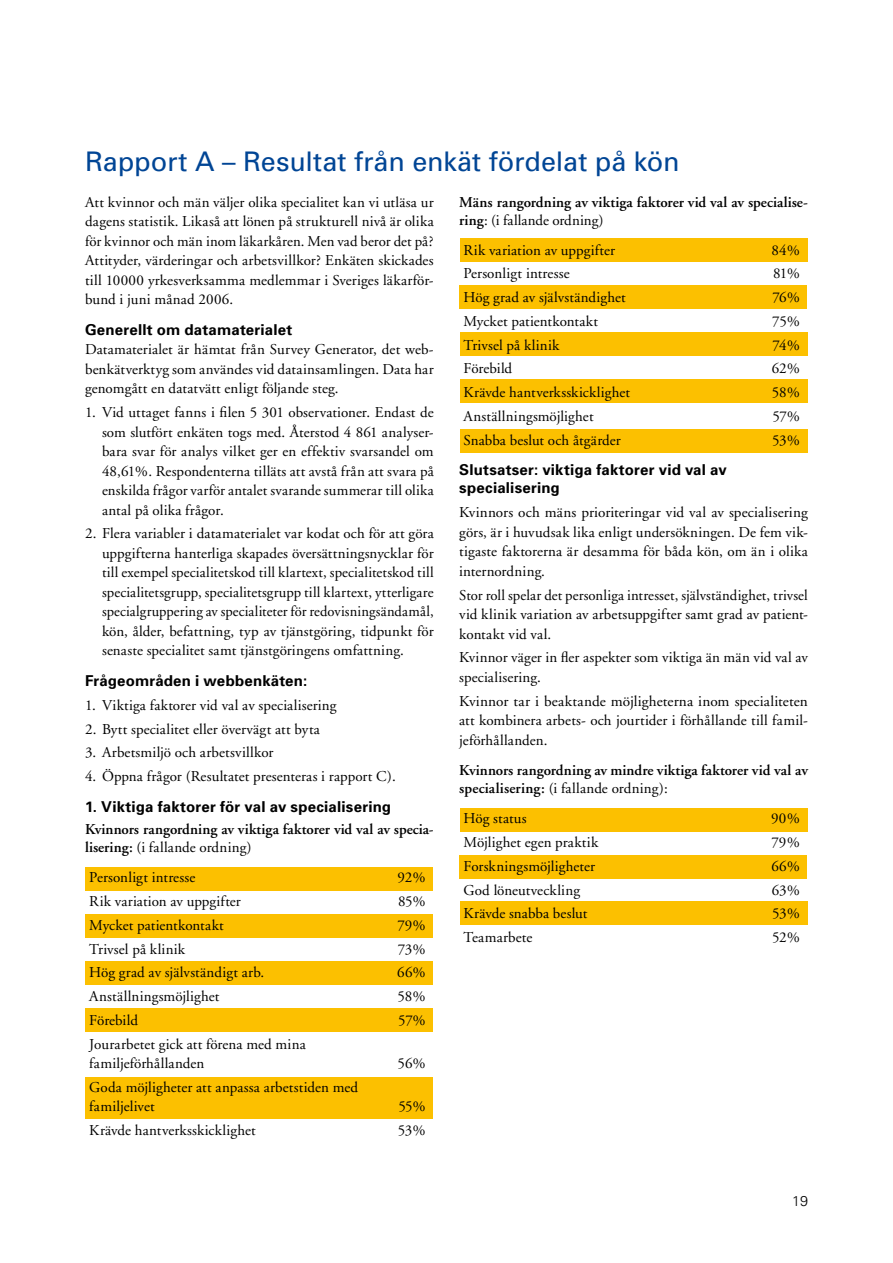
<style>
.page{position:relative;width:893px;height:1263px;background:#fff}
.page>*{position:absolute;margin:0;border:0;box-sizing:border-box;transform-origin:0 0}
.t1{font:27px "Univers";color:#004595}
.t2{font:15px/19.5px "Adobe Garamond";letter-spacing:.01em;color:#000;text-align:justify}
.t3{font:600 15px/18px "Adobe Garamond";color:#000}
.t4{font:700 15px/18px "Univers";letter-spacing:.015em;color:#000}
.t5{font:300 14.25px "Univers";color:#000}
.s1{font-weight:400}
</style>
<div class="page">
<div style="left:461px;top:901px;width:347px;height:24px;background:#fcc000"></div>
<div style="left:459px;top:855px;width:347px;height:23px;background:#fcc000"></div>
<div style="left:460px;top:808px;width:347px;height:23px;background:#fcc000"></div>
<div style="left:460px;top:379px;width:347px;height:23px;background:#fcc000"></div>
<div style="left:461px;top:332px;width:347px;height:23px;background:#fcc000"></div>
<div style="left:459px;top:285px;width:347px;height:24px;background:#fcc000"></div>
<div style="left:460px;top:238px;width:347px;height:24px;background:#fcc000"></div>
<div style="left:461px;top:429px;width:347px;height:24px;background:#fcc000"></div>
<div style="left:85px;top:1077px;width:348px;height:41px;background:#fcc000"></div>
<div style="left:86px;top:1008px;width:347px;height:23px;background:#fcc000"></div>
<div style="left:85px;top:961px;width:348px;height:24px;background:#fcc000"></div>
<div style="left:85px;top:914px;width:347px;height:24px;background:#fcc000"></div>
<div style="left:86px;top:867px;width:347px;height:24px;background:#fcc000"></div>
<h1 class="t1" style="left:85px;top:144px;width:596px">Rapport A – Resultat från enkät fördelat på kön</h1>
<p class="t2" style="left:85px;top:192px;width:350px">Att kvinnor och män väljer olika specialitet kan vi utläsa ur dagens statistik. Likaså att lönen på strukturell nivå är olika för kvinnor och män inom läkarkåren. Men vad beror det på?<br>Attityder, värderingar och arbetsvillkor? Enkäten skickades till 10000 yrkesverksamma medlemmar i Sveriges läkarför&shy;bund i juni månad 2006.</p>
<p class="t4" style="left:85px;top:320px;width:209px">Generellt om datamaterialet</p>
<p class="t2" style="left:85px;top:340px;width:350px">Datamaterialet är hämtat från Survey Generator, det web&shy;benkätverktyg som användes vid datainsamlingen. Data har genomgått en datatvätt enligt följande steg.</p>
<p class="t2" style="left:102px;top:403px;width:333px;text-indent:-17px">1. Vid uttaget fanns i filen 5 301 observationer. Endast de som slutfört enkäten togs med. Återstod 4 861 analyser&shy;bara svar för analys vilket ger en effektiv svarsandel om 48,61%. Respondenterna tilläts att avstå från att svara på enskilda frågor varför antalet svarande summerar till olika antal på olika frågor.</p>
<p class="t2" style="left:102px;top:524px;width:333px;text-indent:-17px">2. Flera variabler i datamaterialet var kodat och för att göra uppgifterna hanterliga skapades översättningsnycklar för till exempel specialitetskod till klartext, specialitetskod till specialitetsgrupp, specialitetsgrupp till klartext, ytterligare specialgruppering av specialiteter för redovisningsändamål, kön, ålder, befattning, typ av tjänstgöring, tidpunkt för senaste specialitet samt tjänstgöringens omfattning.</p>
<p class="t4" style="left:85px;top:671px;width:224px">Frågeområden i webbenkäten:</p>
<p class="t2" style="left:85px;top:696px;width:253px">1. Viktiga faktorer vid val av specialisering</p>
<p class="t2" style="left:85px;top:719px;width:236px">2. Bytt specialitet eller övervägt att byta</p>
<p class="t2" style="left:85px;top:743px;width:190px">3. Arbetsmiljö och arbetsvillkor</p>
<p class="t2" style="left:85px;top:767px;width:312px">4. Öppna frågor (Resultatet presenteras i rapport C).</p>
<p class="t4" style="left:85px;top:797px;width:308px">1. Viktiga faktorer för val av specialisering</p>
<p class="t3" style="left:85px;top:821px;width:350px">Kvinnors rangordning av viktiga faktorer vid val av specia&shy;lisering: <span class="s1">(i fallande ordning)</span></p>
<p class="t2" style="left:89px;top:868px;width:108px">Personligt intresse</p>
<p class="t2" style="left:397px;top:868px;width:30px">92%</p>
<p class="t2" style="left:89px;top:892px;width:153px">Rik variation av uppgifter</p>
<p class="t2" style="left:398px;top:892px;width:29px">85%</p>
<p class="t2" style="left:89px;top:916px;width:136px">Mycket patientkontakt</p>
<p class="t2" style="left:397px;top:916px;width:30px">79%</p>
<p class="t2" style="left:89px;top:939px;width:97px">Trivsel på klinik</p>
<p class="t2" style="left:398px;top:939px;width:29px">73%</p>
<p class="t2" style="left:89px;top:963px;width:177px">Hög grad av självständigt arb.</p>
<p class="t2" style="left:397px;top:963px;width:30px">66%</p>
<p class="t2" style="left:89px;top:987px;width:132px">Anställningsmöjlighet</p>
<p class="t2" style="left:397px;top:987px;width:30px">58%</p>
<p class="t2" style="left:89px;top:1011px;width:50px">Förebild</p>
<p class="t2" style="left:398px;top:1011px;width:29px">57%</p>
<p class="t2" style="left:89px;top:1034px;width:218px">Jourarbetet gick att förena med mina familjeförhållanden</p>
<p class="t2" style="left:398px;top:1054px;width:30px">56%</p>
<p class="t2" style="left:89px;top:1078px;width:270px">Goda möjligheter att anpassa arbetstiden med familjelivet</p>
<p class="t2" style="left:398px;top:1097px;width:29px">55%</p>
<p class="t2" style="left:89px;top:1121px;width:168px">Krävde hantverksskicklighet</p>
<p class="t2" style="left:398px;top:1121px;width:29px">53%</p>
<p class="t3" style="left:459px;top:193px;width:350px">Mäns rangordning av viktiga faktorer vid val av specialise&shy;ring<span class="s1">: (i fallande ordning)</span></p>
<p class="t2" style="left:463px;top:241px;width:153px">Rik variation av uppgifter</p>
<p class="t2" style="left:771px;top:241px;width:30px">84%</p>
<p class="t2" style="left:463px;top:264px;width:108px">Personligt intresse</p>
<p class="t2" style="left:773px;top:264px;width:28px">81%</p>
<p class="t2" style="left:463px;top:288px;width:164px">Hög grad av självständighet</p>
<p class="t2" style="left:772px;top:288px;width:29px">76%</p>
<p class="t2" style="left:463px;top:312px;width:136px">Mycket patientkontakt</p>
<p class="t2" style="left:772px;top:312px;width:29px">75%</p>
<p class="t2" style="left:463px;top:336px;width:97px">Trivsel på klinik</p>
<p class="t2" style="left:773px;top:336px;width:29px">74%</p>
<p class="t2" style="left:463px;top:359px;width:50px">Förebild</p>
<p class="t2" style="left:772px;top:359px;width:29px">62%</p>
<p class="t2" style="left:463px;top:383px;width:168px">Krävde hantverksskicklighet</p>
<p class="t2" style="left:772px;top:383px;width:30px">58%</p>
<p class="t2" style="left:463px;top:407px;width:132px">Anställningsmöjlighet</p>
<p class="t2" style="left:772px;top:407px;width:29px">57%</p>
<p class="t2" style="left:463px;top:431px;width:159px">Snabba beslut och åtgärder</p>
<p class="t2" style="left:772px;top:431px;width:29px">53%</p>
<p class="t4" style="left:459px;top:461px;width:269px">Slutsatser: viktiga faktorer vid val av specialisering</p>
<p class="t2" style="left:459px;top:503px;width:350px">Kvinnors och mäns prioriteringar vid val av specialisering görs, är i huvudsak lika enligt undersökningen. De fem vik&shy;tigaste faktorerna är desamma för båda kön, om än i olika internordning.</p>
<p class="t2" style="left:459px;top:585px;width:350px">Stor roll spelar det personliga intresset, självständighet, trivsel vid klinik variation av arbetsuppgifter samt grad av patient&shy;kontakt vid val.</p>
<p class="t2" style="left:459px;top:648px;width:350px">Kvinnor väger in fler aspekter som viktiga än män vid val av specialisering.</p>
<p class="t2" style="left:459px;top:691px;width:350px">Kvinnor tar i beaktande möjligheterna inom specialiteten att kombinera arbets- och jourtider i förhållande till famil&shy;jeförhållanden.</p>
<p class="t3" style="left:459px;top:762px;width:350px">Kvinnors rangordning av mindre viktiga faktorer vid val av specialisering: <span class="s1">(i fallande ordning):</span></p>
<p class="t2" style="left:463px;top:809px;width:65px">Hög status</p>
<p class="t2" style="left:771px;top:809px;width:30px">90%</p>
<p class="t2" style="left:463px;top:833px;width:136px">Möjlighet egen praktik</p>
<p class="t2" style="left:772px;top:833px;width:30px">79%</p>
<p class="t2" style="left:463px;top:857px;width:133px">Forskningsmöjligheter</p>
<p class="t2" style="left:771px;top:857px;width:30px">66%</p>
<p class="t2" style="left:463px;top:880px;width:118px">God löneutveckling</p>
<p class="t2" style="left:772px;top:880px;width:29px">63%</p>
<p class="t2" style="left:463px;top:904px;width:125px">Krävde snabba beslut</p>
<p class="t2" style="left:772px;top:904px;width:29px">53%</p>
<p class="t2" style="left:463px;top:928px;width:71px">Teamarbete</p>
<p class="t2" style="left:772px;top:928px;width:29px">52%</p>
<p class="t5" style="left:792px;top:1193px;width:17px">19</p>
</div>
